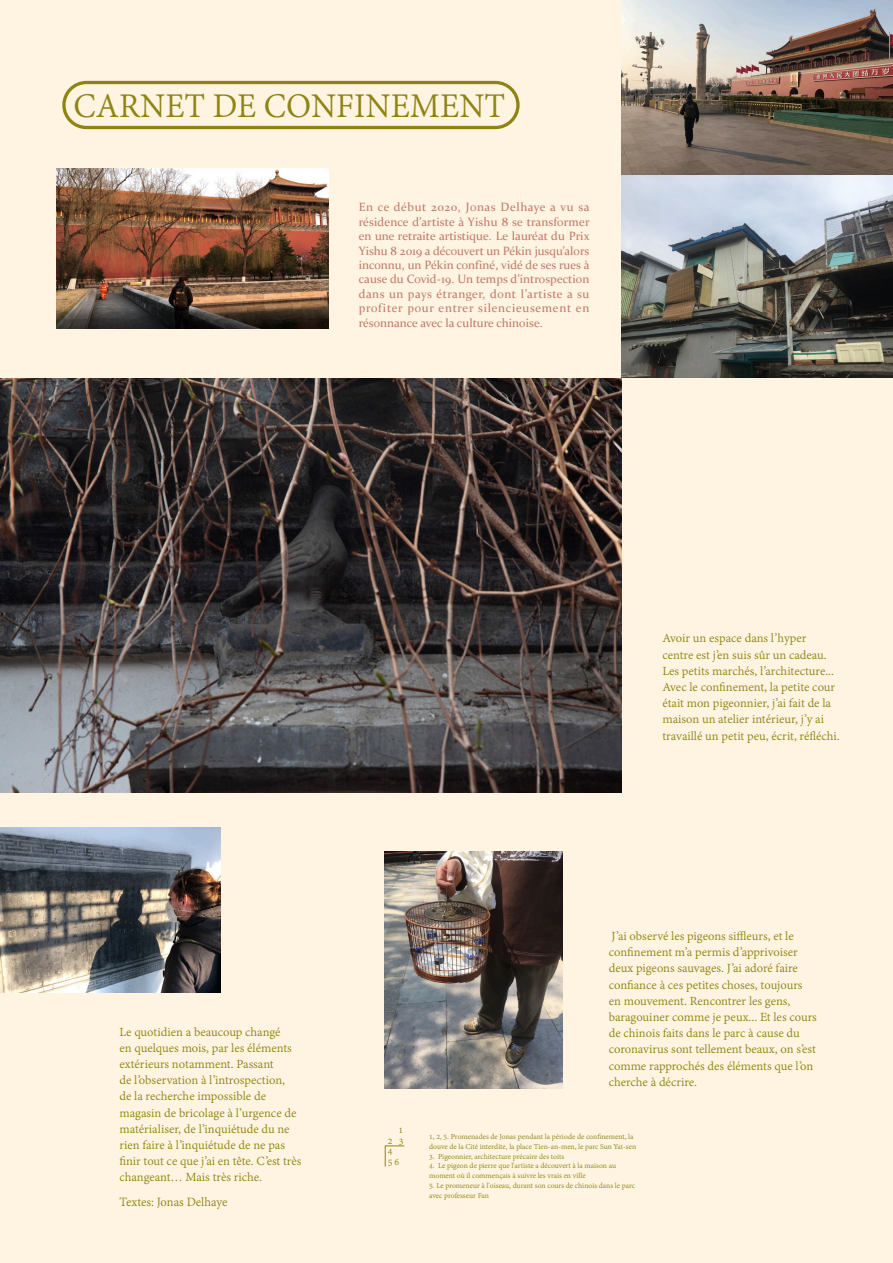
<style>
.page{position:relative;width:893px;height:1263px;background:#fef4e1}
.page>*{position:absolute;margin:0;border:0;box-sizing:border-box;transform-origin:0 0}
.t1{font:37.5px "Adobe Devanagari";color:#8f8413}
.t2{font:13.8px "Adobe Devanagari";color:#8f8413}
.t3{font:13.5px/16.2px "Adobe Devanagari";color:#8f8413}
.t4{font:12px/14.4px "Constantia";color:#c07868;text-align:justify}
.t5{font:10.5px "Adobe Devanagari";color:#8f8413}
.t6{font:8.25px/9.9px "Adobe Devanagari";color:#8f8413}
</style>
<div class="page">
<img style="left:385px;top:852px;width:178px;height:237px">
<img style="left:621px;top:0;width:272px;height:378px">
<img style="left:0;top:827px;width:220px;height:165px">
<div style="left:62px;top:81px;width:458px;height:48px;border:3px solid #8f8413;border-radius:22px"></div>
<img style="left:0;top:378px;width:621px;height:414px">
<svg style="left:385px;top:1146px;width:19px;height:20px"></svg>
<img style="left:56px;top:168px;width:272px;height:160px">
<p class="t1" style="left:74px;top:85px;width:433px">CARNET DE CONFINEMENT</p>
<p class="t4" style="left:359px;top:200px;width:232px">En ce début 2020, Jonas Delhaye a vu sa résidence d’artiste à Yishu 8 se transformer en une retraite artistique. Le lauréat du Prix Yishu 8 2019 a découvert un Pékin jusqu’alors inconnu, un Pékin confiné, vidé de ses rues à cause du Covid-19. Un temps d’introspection dans un pays étranger, dont l’artiste a su profiter pour entrer silencieusement en résonnance avec la culture chinoise.</p>
<p class="t3" style="left:119px;top:1025px;width:183px">Le quotidien a beaucoup changé<br>en quelques mois, par les éléments extérieurs notamment. Passant<br>de l’observation à l’introspection,<br>de la recherche impossible de magasin de bricolage à l’urgence de matérialiser, de l’inquiétude du ne rien faire à l’inquiétude de ne pas finir tout ce que j’ai en tête. C’est très changeant… Mais très riche.</p>
<p class="t2" style="left:119px;top:1194px;width:110px">Textes: Jonas Delhaye</p>
<p class="t3" style="left:662px;top:631px;width:179px">Avoir un espace dans l’hyper centre est j’en suis sûr un cadeau.<br>Les petits marchés, l’architecture...<br>Avec le confinement, la petite cour était mon pigeonnier, j’ai fait de la maison un atelier intérieur, j’y ai travaillé un petit peu, écrit, réfléchi.</p>
<p class="t5" style="left:398px;top:1124px;width:6px">1</p>
<p class="t5" style="left:388px;top:1134px;width:17px">2 3</p>
<p class="t5" style="left:388px;top:1145px;width:6px">4</p>
<p class="t5" style="left:388px;top:1155px;width:13px">5 6</p>
<p class="t3" style="left:609px;top:929px;width:210px">J’ai observé les pigeons siffleurs, et le confinement m’a permis d’apprivoiser deux pigeons sauvages. J’ai adoré faire confiance à ces petites choses, toujours en mouvement. Rencontrer les gens, baragouiner comme je peux... Et les cours de chinois faits dans le parc à cause du coronavirus sont tellement beaux, on s’est comme rapprochés des éléments que l’on cherche à décrire.</p>
<p class="t6" style="left:429px;top:1132px;width:209px">1, 2, 5. Promenades de Jonas pendant la période de confinement, la douve de la Cité interdite, la place Tien-an-men, le parc Sun Yat-sen</p>
<p class="t6" style="left:429px;top:1152px;width:136px">3. Pigeonnier, architecture précaire des toits</p>
<p class="t6" style="left:429px;top:1162px;width:188px">4. Le pigeon de pierre que l'artiste a découvert à la maison au moment où il commençais à suivre les vrais en ville</p>
<p class="t6" style="left:429px;top:1181px;width:207px">5. Le promeneur à l'oiseau, durant son cours de chinois dans le parc avec professeur Fan</p>
</div>
